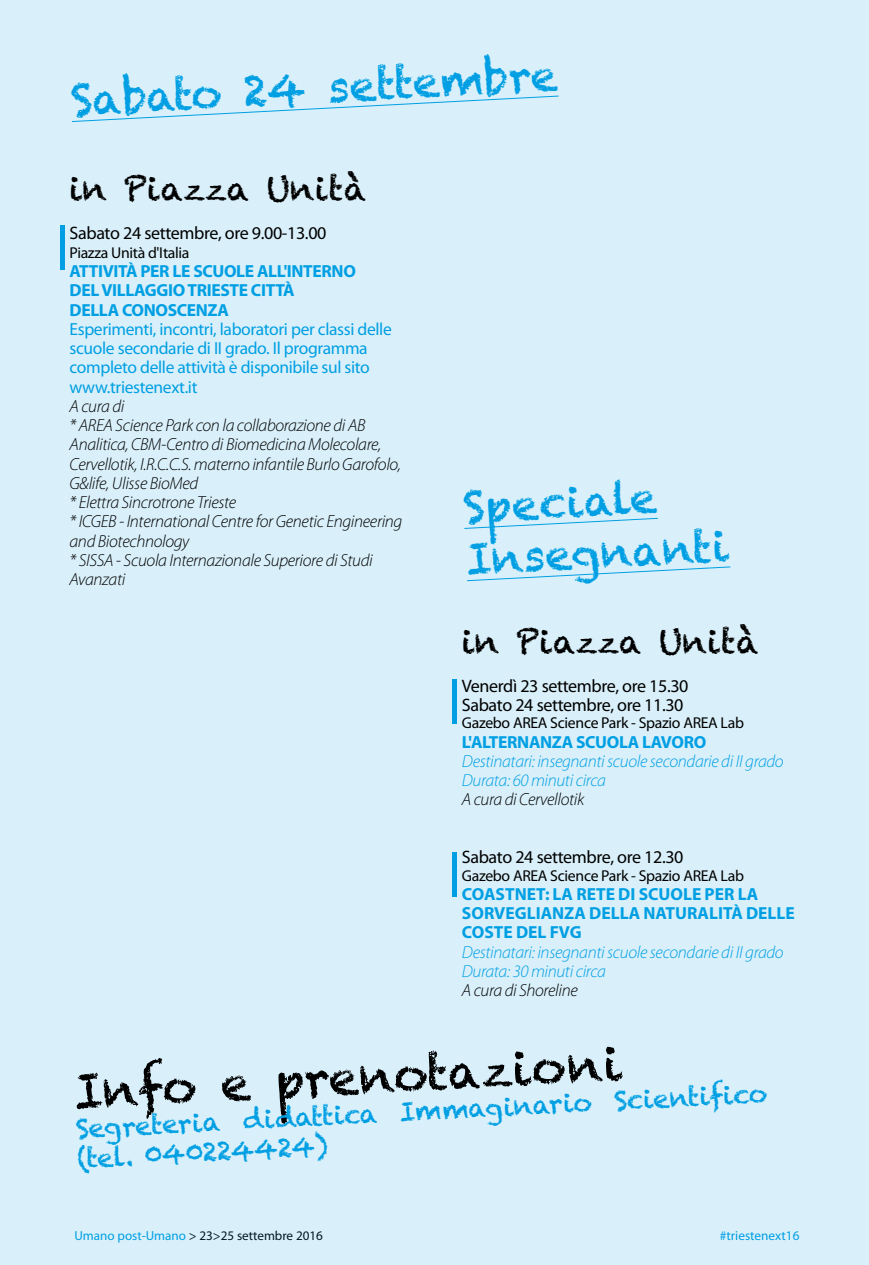
<style>
.page{position:relative;width:869px;height:1265px;background:#fff}
.page>*{position:absolute;margin:0;border:0;box-sizing:border-box;transform-origin:0 0}
.t1{font:48.3px "Chalkduster";color:#000}
.t2{font:43.23px/52.3px "Chalkduster";color:#009fe3}
.t3{font:33.25px "Chalkduster";color:#000}
.t4{font:26.25px/29.8px "Chalkduster";color:#009fe3}
.t5{font:18.03px/19.2px "Myriad Pro";letter-spacing:-.02em;color:#000}
.t6{font:italic 300 17.5px/19.2px "Myriad Pro";letter-spacing:-.02em;color:#000}
.t7{font:17.5px/19.2px "Myriad Pro";letter-spacing:-.02em;color:#009fe3}
.t8{font:italic 300 17.5px/19.2px "Myriad Pro";letter-spacing:-.02em;color:#009fe3}
.t9{font:700 17.5px/19.2px "Myriad Pro";letter-spacing:-.02em;color:#009fe3}
.t10{font:700 17.5px/19.2px "Myriad Pro";color:#009fe3}
.t11{font:15.75px "Myriad Pro";letter-spacing:-.02em;color:#000}
.t12{font:13.3px "Myriad Pro";color:#009fe3}
.t13{font:13.12px "Myriad Pro";color:#000}
.s1{color:#009fe3}
</style>
<div class="page">
<div style="left:0;top:0;width:868px;height:1265px;background:#d9f0fa"></div>
<div style="left:60px;top:226px;width:5px;height:44px;background:#009fe3"></div>
<div style="left:452px;top:680px;width:5px;height:44px;background:#009fe3"></div>
<div style="left:452px;top:852px;width:5px;height:45px;background:#009fe3"></div>
<svg style="left:72px;top:95px;width:487px;height:27px"></svg>
<svg style="left:464px;top:517px;width:194px;height:12px"></svg>
<svg style="left:467px;top:566px;width:264px;height:16px"></svg>
<h2 class="t2" style="left:70px;top:74px;width:488px;rotate:-3deg">Sabato 24 settembre</h2>
<h3 class="t3" style="left:69px;top:169px;width:297px">in Piazza Unità</h3>
<p class="t5" style="left:69px;top:223px;width:258px">Sabato 24 settembre, ore 9.00-13.00</p>
<p class="t11" style="left:69px;top:243px;width:121px">Piazza Unità d'Italia</p>
<p class="t9" style="left:69px;top:261px;width:288px">ATTIVITÀ PER LE SCUOLE ALL'INTERNO<br>DEL VILLAGGIO TRIESTE CITTÀ<br>DELLA CONOSCENZA</p>
<p class="t7" style="left:69px;top:319px;width:323px">Esperimenti, incontri, laboratori per classi delle scuole secondarie di II grado. Il programma completo delle attività è disponibile sul sito www.triestenext.it</p>
<p class="t6" style="left:69px;top:396px;width:334px">A cura di<br>* AREA Science Park con la collaborazione di AB Analitica, CBM-Centro di Biomedicina Molecolare, Cervellotik, I.R.C.C.S. materno infantile Burlo Garofolo, G&amp;life, Ulisse BioMed<br>* Elettra Sincrotrone Trieste<br>* ICGEB - International Centre for Genetic Engineering and Biotechnology<br>* SISSA - Scuola Internazionale Superiore di Studi Avanzati</p>
<h2 class="t2" style="left:461px;top:481px;width:265px;rotate:-3deg">Speciale<br>Insegnanti</h2>
<h3 class="t3" style="left:461px;top:622px;width:297px">in Piazza Unità</h3>
<p class="t5" style="left:461px;top:676px;width:228px">Venerdì 23 settembre, ore 15.30<br>Sabato 24 settembre, ore 11.30</p>
<p class="t11" style="left:461px;top:713px;width:283px">Gazebo AREA Science Park - Spazio AREA Lab</p>
<p class="t9" style="left:461px;top:732px;width:246px">L'ALTERNANZA SCUOLA LAVORO</p>
<p class="t8" style="left:461px;top:751px;width:323px">Destinatari: insegnanti scuole secondarie di II grado<br>Durata: 60 minuti circa</p>
<p class="t6" style="left:461px;top:790px;width:124px">A cura di Cervellotik</p>
<p class="t5" style="left:461px;top:847px;width:223px">Sabato 24 settembre, ore 12.30</p>
<p class="t11" style="left:461px;top:866px;width:283px">Gazebo AREA Science Park - Spazio AREA Lab</p>
<p class="t10" style="left:462px;top:884px;width:334px">COASTNET: LA RETE DI SCUOLE PER LA<br>SORVEGLIANZA DELLA NATURALITà DELLE<br>COSTE DEL FVG</p>
<p class="t8" style="left:461px;top:942px;width:323px">Destinatari: insegnanti scuole secondarie di II grado<br>Durata: 30 minuti circa</p>
<p class="t6" style="left:461px;top:981px;width:117px">A cura di Shoreline</p>
<h1 class="t1" style="left:72px;top:1063px;width:550px;rotate:-3deg">Info e prenotazioni</h1>
<h3 class="t4" style="left:75px;top:1114px;width:694px;rotate:-3deg">Segreteria didattica Immaginario Scientifi co (tel. 040224424)</h3>
<p class="t13" style="left:74px;top:1228px;width:250px"><span class="s1">Umano post-Umano</span> &gt; 23&gt;25 settembre 2016</p>
<p class="t12" style="left:719px;top:1227px;width:81px">#triestenext16</p>
</div>
